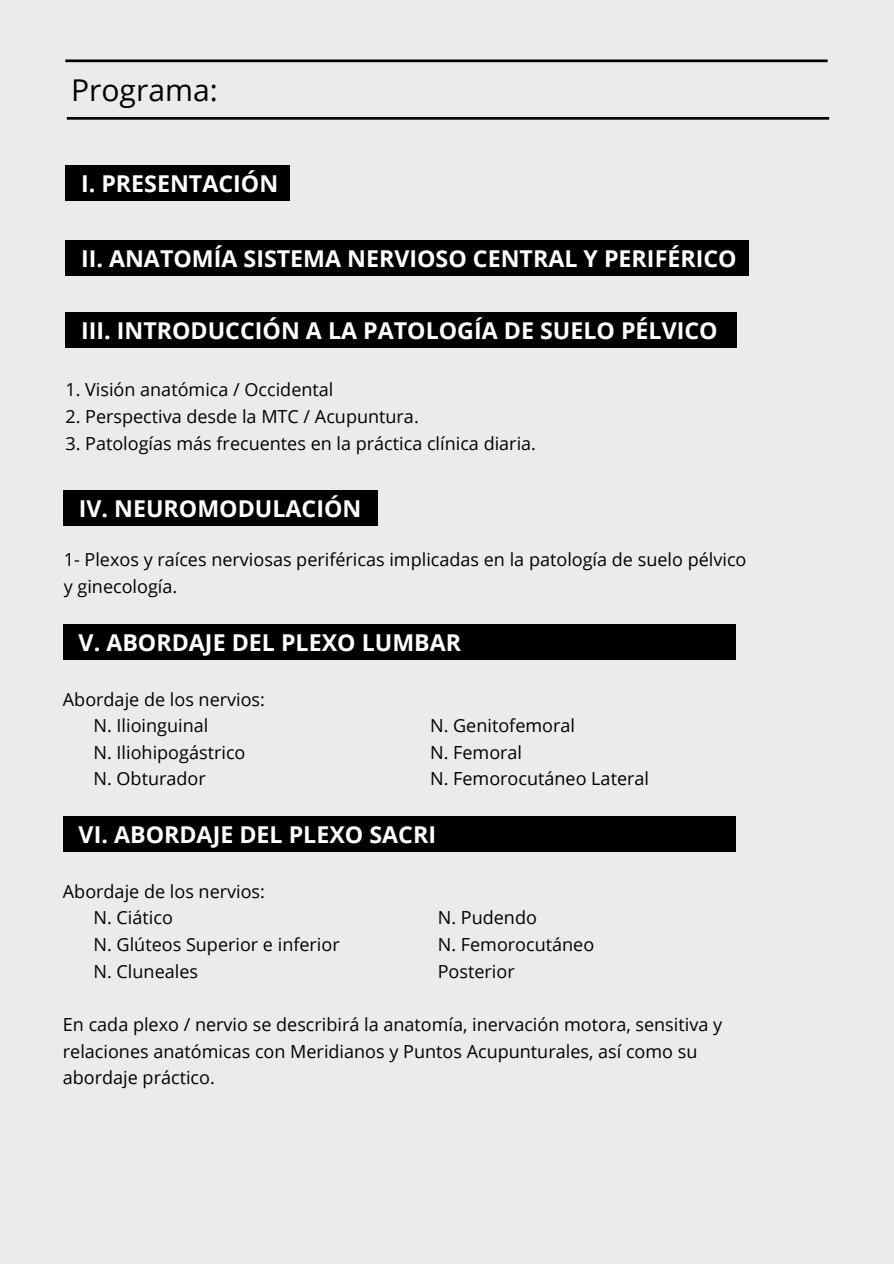
<style>
.page{position:relative;width:894px;height:1264px;background:#fff}
.page>*{position:absolute;margin:0;border:0;box-sizing:border-box;transform-origin:0 0}
.t1{font:30px "Open Sans";color:#000}
.t2{font:700 23.25px "Open Sans";color:#fff}
.t3{font:18px/26.5px "Open Sans";color:#000}
</style>
<div class="page">
<div style="left:0;top:0;width:893px;height:1263px;background:#ebebeb"></div>
<svg style="left:65px;top:59px;width:762px;height:3px;background:#252525"></svg>
<svg style="left:67px;top:117px;width:761px;height:3px;background:#191919"></svg>
<div style="left:65px;top:165px;width:225px;height:36px;background:#000"></div>
<div style="left:65px;top:240px;width:683px;height:36px;background:#000"></div>
<div style="left:65px;top:312px;width:671px;height:36px;background:#000"></div>
<div style="left:63px;top:490px;width:314px;height:36px;background:#000"></div>
<div style="left:63px;top:623px;width:672px;height:36px;background:#000"></div>
<div style="left:63px;top:816px;width:672px;height:35px;background:#000"></div>
<p class="t1" style="left:71px;top:69px;width:148px">Programa:</p>
<p class="t2" style="left:81px;top:167px;width:199px">I. PRESENTACIÓN</p>
<p class="t2" style="left:81px;top:242px;width:657px">II. ANATOMÍA SISTEMA NERVIOSO CENTRAL Y PERIFÉRICO</p>
<p class="t2" style="left:81px;top:314px;width:638px">III. INTRODUCCIÓN A LA PATOLOGÍA DE SUELO PÉLVICO</p>
<p class="t3" style="left:65px;top:376px;width:269px">1. Visión anatómica / Occidental</p>
<p class="t3" style="left:65px;top:402px;width:355px">2. Perspectiva desde la MTC / Acupuntura.</p>
<p class="t3" style="left:65px;top:429px;width:472px">3. Patologías más frecuentes en la práctica clínica diaria.</p>
<p class="t2" style="left:79px;top:492px;width:284px">IV. NEUROMODULACIÓN</p>
<p class="t3" style="left:64px;top:546px;width:684px">1- Plexos y raíces nerviosas periféricas implicadas en la patología de suelo pélvico</p>
<p class="t3" style="left:64px;top:573px;width:115px">y ginecología.</p>
<p class="t2" style="left:79px;top:625px;width:384px">V. ABORDAJE DEL PLEXO LUMBAR</p>
<p class="t3" style="left:63px;top:685px;width:203px">Abordaje de los nervios:</p>
<p class="t3" style="left:93px;top:712px;width:116px">N. Ilioinguinal</p>
<p class="t3" style="left:93px;top:738px;width:153px">N. Iliohipogástrico</p>
<p class="t3" style="left:93px;top:765px;width:114px">N. Obturador</p>
<p class="t3" style="left:430px;top:712px;width:146px">N. Genitofemoral</p>
<p class="t3" style="left:430px;top:738px;width:93px">N. Femoral</p>
<p class="t3" style="left:430px;top:765px;width:220px">N. Femorocutáneo Lateral</p>
<p class="t2" style="left:79px;top:818px;width:359px">VI. ABORDAJE DEL PLEXO SACRI</p>
<p class="t3" style="left:63px;top:877px;width:203px">Abordaje de los nervios:</p>
<p class="t3" style="left:93px;top:904px;width:81px">N. Ciático</p>
<p class="t3" style="left:93px;top:930px;width:248px">N. Glúteos Superior e inferior</p>
<p class="t3" style="left:93px;top:957px;width:106px">N. Cluneales</p>
<p class="t3" style="left:63px;top:1010px;width:660px">En cada plexo / nervio se describirá la anatomía, inervación motora, sensitiva y relaciones anatómicas con Meridianos y Puntos Acupunturales, así como su abordaje práctico.</p>
<p class="t3" style="left:437px;top:904px;width:101px">N. Pudendo</p>
<p class="t3" style="left:437px;top:930px;width:158px">N. Femorocutáneo<br>Posterior</p>
</div>
